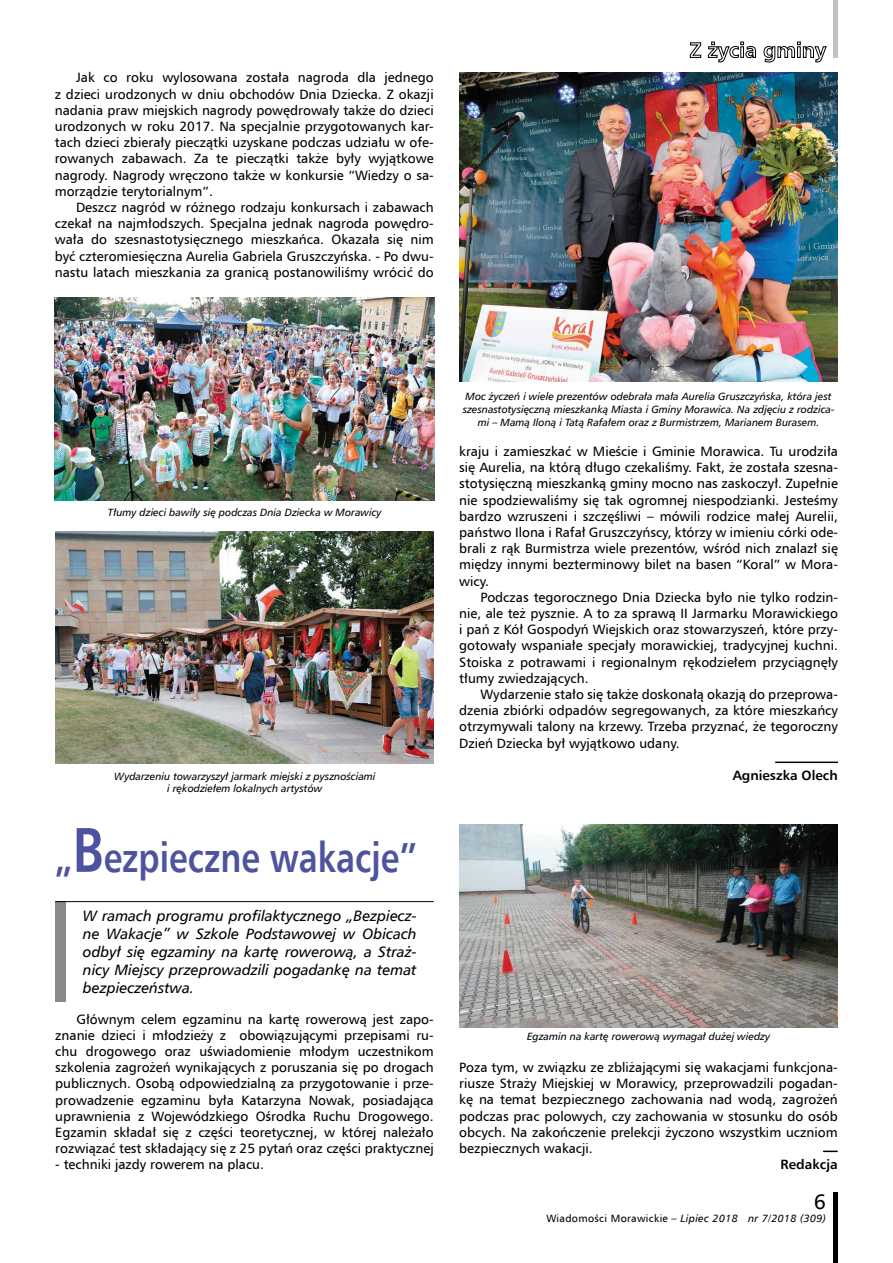
<style>
.page{position:relative;width:893px;height:1263px;background:#fff}
.page>*{position:absolute;margin:0;border:0;box-sizing:border-box;transform-origin:0 0}
.t1{font:700 42px "Humnst 777 EU";color:#4e539f;scale:.8 1}
.t2{font:21px "Humnst 777 EU";color:#000}
.t3{font:italic 15px/18px "Humnst 777 EU";color:#000;text-align:justify}
.t4{font:13.5px/16.2px "Humnst 777 EU";color:#000;text-align:justify}
.t5{font:700 13.5px "Humnst 777 EU";color:#000}
.t6{font:italic 10.5px/12.6px "Humnst 777 EU";color:#000;text-align:center}
.t7{font:italic 10.5px "Humnst 777 EU";letter-spacing:.03em;color:#000}
.s1{font-size:63px}
.s2{font-style:normal}
</style>
<div class="page">
<div style="left:833px;top:0;width:5px;height:57px;background:#c2c2c2"></div>
<svg style="left:690px;top:43px;width:11px;height:15px"></svg>
<svg style="left:708px;top:42px;width:48px;height:20px"></svg>
<svg style="left:764px;top:42px;width:62px;height:20px"></svg>
<div style="left:833px;top:1193px;width:5px;height:70px;background:#000"></div>
<img style="left:55px;top:531px;width:379px;height:232px">
<img style="left:459px;top:72px;width:379px;height:309px">
<img style="left:55px;top:298px;width:379px;height:202px">
<img style="left:459px;top:825px;width:379px;height:202px">
<div style="left:55px;top:902px;width:11px;height:100px;background:#898989"></div>
<hr style="left:66px;top:901px;width:368px;height:1px;background:#000">
<svg style="left:823px;top:1150px;width:15px;height:2px"></svg>
<hr style="left:775px;top:761px;width:63px;height:2px;background:#000">
<p class="t4" style="left:55px;top:69px;width:380px;text-indent:21px">Jak co roku wylosowana została nagroda dla jednego z dzieci urodzonych w dniu obchodów Dnia Dziecka. Z okazji nadania praw miejskich nagrody powędrowały także do dzieci urodzonych w roku 2017. Na specjalnie przygotowanych kar&shy;tach dzieci zbierały pieczątki uzyskane podczas udziału w ofe&shy;rowanych zabawach. Za te pieczątki także były wyjątkowe nagrody. Nagrody wręczono także w konkursie “Wiedzy o sa&shy;morządzie terytorialnym”.</p>
<p class="t4" style="left:55px;top:199px;width:380px;text-indent:21px">Deszcz nagród w różnego rodzaju konkursach i zabawach czekał na najmłodszych. Specjalna jednak nagroda powędro&shy;wała do szesnastotysięcznego mieszkańca. Okazała się nim być czteromiesięczna Aurelia Gabriela Gruszczyńska. - Po dwu&shy;nastu latach mieszkania za granicą postanowiliśmy wrócić do</p>
<p class="t6" style="left:108px;top:506px;width:275px">Tłumy dzieci bawiły się podczas Dnia Dziecka w Morawicy</p>
<p class="t6" style="left:114px;top:770px;width:263px">Wydarzeniu towarzyszył jarmark miejski z pysznościami i rękodziełem lokalnych artystów</p>
<h1 class="t1" style="left:55px;top:831px;width:453px">„<span class="s1">B</span>ezpieczne wakacje”</h1>
<p class="t3" style="left:83px;top:907px;width:335px">W ramach programu profilaktycznego „Bezpiecz&shy;ne Wakacje” w Szkole Podstawowej w Obicach odbył się egzaminy na kartę rowerową, a Straż&shy;nicy Miejscy przeprowadzili pogadankę na temat bezpieczeństwa.</p>
<p class="t4" style="left:55px;top:1010px;width:380px;text-indent:21px">Głównym celem egzaminu na kartę rowerową jest zapo&shy;znanie dzieci i młodzieży z obowiązującymi przepisami ru&shy;chu drogowego oraz uświadomienie młodym uczestnikom szkolenia zagrożeń wynikających z poruszania się po drogach publicznych. Osobą odpowiedzialną za przygotowanie i prze&shy;prowadzenie egzaminu była Katarzyna Nowak, posiadająca uprawnienia z Wojewódzkiego Ośrodka Ruchu Drogowego.<br>Egzamin składał się z części teoretycznej, w której należało rozwiązać test składający się z 25 pytań oraz części praktycznej</p>
<p class="t4" style="left:55px;top:1156px;width:210px">- techniki jazdy rowerem na placu.</p>
<p class="t6" style="left:463px;top:390px;width:373px">Moc życzeń i wiele prezentów odebrała mała Aurelia Gruszczyńska, która jest szesnastotysięczną mieszkanką Miasta i Gminy Morawica. Na zdjęciu z rodzica&shy;mi – Mamą Iloną i Tatą Rafałem oraz z Burmistrzem, Marianem Burasem.</p>
<p class="t4" style="left:459px;top:443px;width:380px">kraju i zamieszkać w Mieście i Gminie Morawica. Tu urodziła się Aurelia, na którą długo czekaliśmy. Fakt, że została szesna&shy;stotysięczną mieszkanką gminy mocno nas zaskoczył. Zupełnie nie spodziewaliśmy się tak ogromnej niespodzianki. Jesteśmy bardzo wzruszeni i szczęśliwi – mówili rodzice małej Aurelii, państwo Ilona i Rafał Gruszczyńscy, którzy w imieniu córki ode&shy;brali z rąk Burmistrza wiele prezentów, wśród nich znalazł się między innymi bezterminowy bilet na basen “Koral” w Mora&shy;wicy.</p>
<p class="t4" style="left:459px;top:589px;width:380px;text-indent:21px">Podczas tegorocznego Dnia Dziecka było nie tylko rodzin&shy;nie, ale też pysznie. A to za sprawą II Jarmarku Morawickiego i pań z Kół Gospodyń Wiejskich oraz stowarzyszeń, które przy&shy;gotowały wspaniałe specjały morawickiej, tradycyjnej kuchni.<br>Stoiska z potrawami i regionalnym rękodziełem przyciągnęły tłumy zwiedzających.</p>
<p class="t4" style="left:459px;top:686px;width:380px;text-indent:21px">Wydarzenie stało się także doskonałą okazją do przeprowa&shy;dzenia zbiórki odpadów segregowanych, za które mieszkańcy otrzymywali talony na krzewy. Trzeba przyznać, że tegoroczny Dzień Dziecka był wyjątkowo udany.</p>
<p class="t5" style="left:733px;top:767px;width:107px">Agnieszka Olech</p>
<p class="t6" style="left:527px;top:1030px;width:245px">Egzamin na kartę rowerową wymagał dużej wiedzy</p>
<p class="t4" style="left:459px;top:1059px;width:380px">Poza tym, w związku ze zbliżającymi się wakacjami funkcjona&shy;riusze Straży Miejskiej w Morawicy, przeprowadzili pogadan&shy;kę na temat bezpiecznego zachowania nad wodą, zagrożeń podczas prac polowych, czy zachowania w stosunku do osób obcych. Na zakończenie prelekcji życzono wszystkim uczniom bezpiecznych wakacji.</p>
<p class="t5" style="left:780px;top:1156px;width:59px">Redakcja</p>
<h2 class="t2" style="left:814px;top:1189px;width:14px">6</h2>
<p class="t7" style="left:546px;top:1212px;width:281px"><span class="s2">Wiadomości Morawickie –</span> Lipiec 2018 nr 7/2018 (309)</p>
</div>
